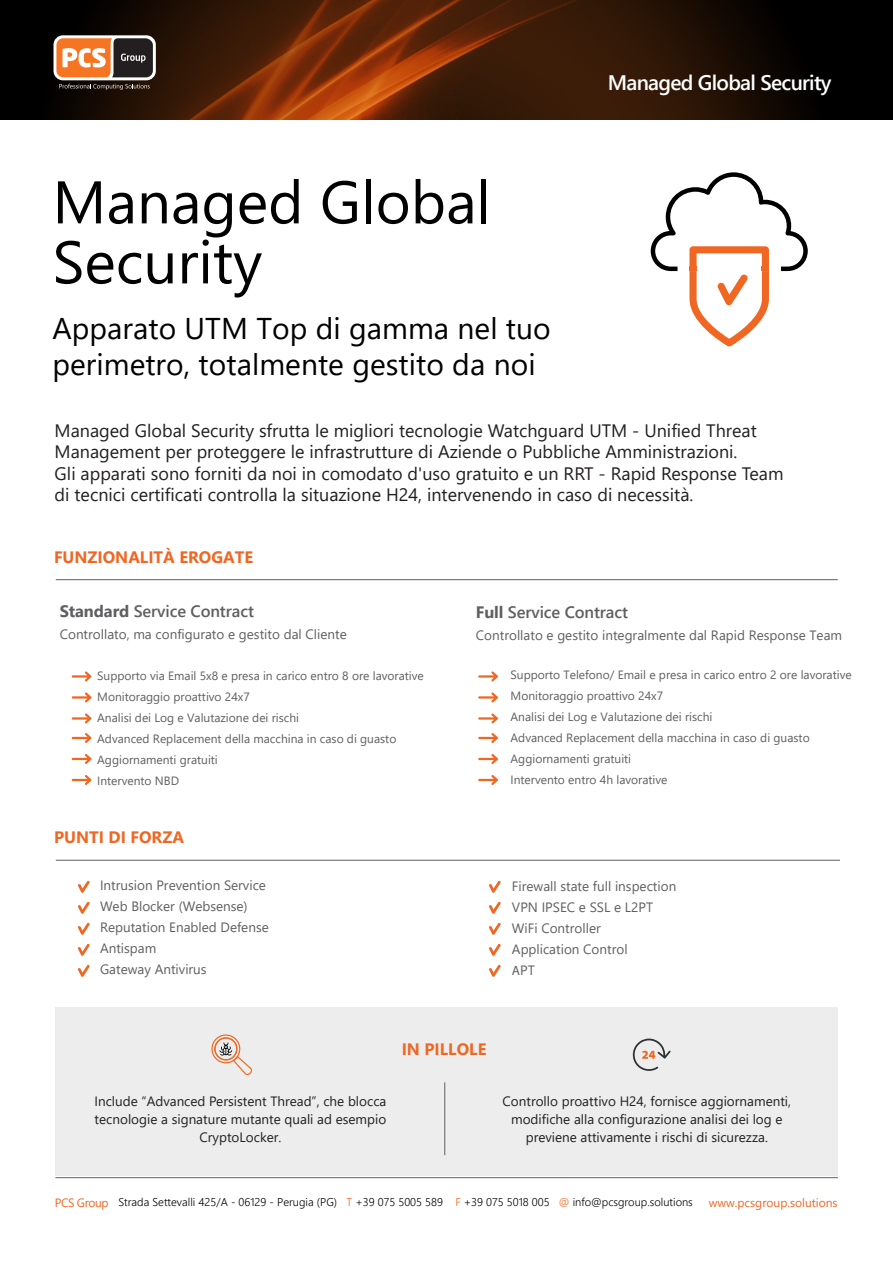
<style>
.page{position:relative;width:893px;height:1263px;background:#fff}
.page>*{position:absolute;margin:0;border:0;box-sizing:border-box;transform-origin:0 0}
.t1{font:60px/60px "Segoe UI";color:#000001}
.t2{font:30px/36px "Segoe UI";color:#000001}
.t3{font:600 21px "Segoe UI";letter-spacing:-.035em;color:#fff}
.t4{font:18px/21.6px "Segoe UI";color:#231f20}
.t5{font:600 16.5px "Segoe UI";letter-spacing:-.005em;color:#5f5f62}
.t6{font:700 16.5px "Segoe UI";color:#f06723}
.t7{font:13.5px/21px "Segoe UI";color:#5f5f62}
.t8{font:13.5px/18px "Segoe UI";color:#231f20;text-align:center}
.t9{font:12px/21px "Segoe UI";color:#5f5f62}
.t10{font:12px "Segoe UI";color:#f06723}
.t11{font:300 11.25px "Segoe UI";color:#000001}
.s1{font-weight:700}
.s2{font-family:"Myriad Pro"}
.s3{font-weight:400;font-size:12px;color:#f06723}
.s4{color:#f06723}
</style>
<div class="page">
<img style="left:0;top:0;width:893px;height:120px">
<div style="left:56px;top:1007px;width:782px;height:169px;background:#ededed"></div>
<svg style="left:651px;top:172px;width:157px;height:174px"></svg>
<svg style="left:54px;top:35px;width:102px;height:45px"></svg>
<svg style="left:56px;top:38px;width:97px;height:39px;background:#a7704f"></svg>
<svg style="left:59px;top:84px;width:91px;height:6px"></svg>
<hr style="left:56px;top:860px;width:784px;height:1px;background:#5f5f62">
<hr style="left:56px;top:579px;width:782px;height:1px;background:#5f5f62">
<svg style="left:489px;top:881px;width:12px;height:12px"></svg>
<svg style="left:489px;top:902px;width:12px;height:12px"></svg>
<svg style="left:489px;top:923px;width:12px;height:12px"></svg>
<svg style="left:489px;top:944px;width:12px;height:12px"></svg>
<svg style="left:489px;top:965px;width:12px;height:12px"></svg>
<svg style="left:78px;top:881px;width:12px;height:12px"></svg>
<svg style="left:78px;top:902px;width:12px;height:12px"></svg>
<svg style="left:78px;top:923px;width:12px;height:12px"></svg>
<svg style="left:78px;top:944px;width:12px;height:12px"></svg>
<svg style="left:78px;top:965px;width:12px;height:12px"></svg>
<svg style="left:211px;top:1034px;width:41px;height:41px"></svg>
<svg style="left:632px;top:1038px;width:39px;height:33px"></svg>
<svg style="left:71px;top:671px;width:20px;height:10px"></svg>
<svg style="left:71px;top:692px;width:20px;height:10px"></svg>
<svg style="left:71px;top:713px;width:20px;height:10px"></svg>
<svg style="left:71px;top:733px;width:20px;height:10px"></svg>
<svg style="left:71px;top:754px;width:20px;height:10px"></svg>
<svg style="left:71px;top:775px;width:20px;height:10px"></svg>
<svg style="left:478px;top:671px;width:20px;height:10px"></svg>
<svg style="left:478px;top:692px;width:20px;height:10px"></svg>
<svg style="left:478px;top:713px;width:20px;height:10px"></svg>
<svg style="left:478px;top:733px;width:20px;height:10px"></svg>
<svg style="left:478px;top:754px;width:20px;height:10px"></svg>
<svg style="left:478px;top:775px;width:20px;height:10px"></svg>
<hr style="left:444px;top:1082px;width:1px;height:73px;background:#5f5f62">
<hr style="left:55px;top:1177px;width:783px;height:1px;background:#5f5f62">
<h1 class="t1" style="left:52px;top:167px;width:440px">Managed Global<br>Security</h1>
<h2 class="t2" style="left:52px;top:308px;width:500px">Apparato UTM Top di gamma nel tuo perimetro, totalmente gestito da noi</h2>
<h3 class="t3" style="left:608px;top:63px;width:225px">Managed Global Security</h3>
<p class="t4" style="left:55px;top:418px;width:730px">Managed Global Security sfrutta le migliori tecnologie Watchguard UTM - Unified Threat Management per proteggere le infrastrutture di Aziende o Pubbliche Amministrazioni.<br>Gli apparati sono forniti da noi in comodato d'uso gratuito e un RRT - Rapid Response Team di tecnici certificati controlla la situazione H24, intervenendo in caso di necessità.</p>
<h3 class="t6" style="left:54px;top:541px;width:201px">FUNZIONALITÀ EROGATE</h3>
<h3 class="t5" style="left:60px;top:595px;width:196px"><span class="s1">Standard</span> Service Contract</h3>
<p class="t7" style="left:60px;top:623px;width:288px">Controllato, ma configurato e gestito dal Cliente</p>
<p class="t9" style="left:97px;top:664px;width:328px">Supporto via Email 5x8 e presa in carico entro 8 ore lavorative Monitoraggio proattivo 24x7<br>Analisi dei Log e Valutazione dei rischi<br>Advanced Replacement della macchina in caso di guasto Aggiornamenti gratuiti<br>Intervento NBD</p>
<h3 class="t5" style="left:476px;top:596px;width:154px"><span class="s1">Full</span> Service Contract</h3>
<p class="t7" style="left:476px;top:624px;width:368px">Controllato e gestito integralmente dal Rapid Response Team</p>
<p class="t9" style="left:511px;top:663px;width:343px">Supporto Telefono/ Email e presa in carico entro 2 ore lavorative Monitoraggio proattivo 24x7<br>Analisi dei Log e Valutazione dei rischi<br>Advanced Replacement della macchina in caso di guasto Aggiornamenti gratuiti<br>Intervento entro 4h lavorative</p>
<h3 class="t6" style="left:54px;top:821px;width:131px">PUNTI DI FORZA</h3>
<p class="t7" style="left:100px;top:873px;width:170px">Intrusion Prevention Service<br>Web Blocker (Websense)<br>Reputation Enabled Defense<br>Antispam<br>Gateway Antivirus</p>
<p class="t7" style="left:512px;top:875px;width:166px">Firewall state full inspection<br>VPN IPSEC e SSL e L2PT<br>WiFi Controller<br>Application Control<br><span class="s2">A</span>PT</p>
<h3 class="t6" style="left:402px;top:1033px;width:86px">IN PILLOLE</h3>
<p class="t8" style="left:94px;top:1090px;width:293px">Include “Advanced Persistent Thread”, che blocca tecnologie a signature mutante quali ad esempio<br>CryptoLocker.</p>
<p class="t8" style="left:502px;top:1090px;width:290px">Controllo proattivo H24, fornisce aggiornamenti, modifiche alla configurazione analisi dei log e previene attivamente i rischi di sicurezza.</p>
<p class="t11" style="left:55px;top:1191px;width:640px"><span class="s3">PCS Group</span> Strada Settevalli 425/A - 06129 - Perugia (PG) <span class="s4">T</span> +39 075 5005 589 <span class="s4">F</span> +39 075 5018 005 <span class="s4">@</span> info@pcsgroup.solutions</p>
<p class="t10" style="left:709px;top:1191px;width:130px">www.pcsgroup.solutions</p>
</div>
